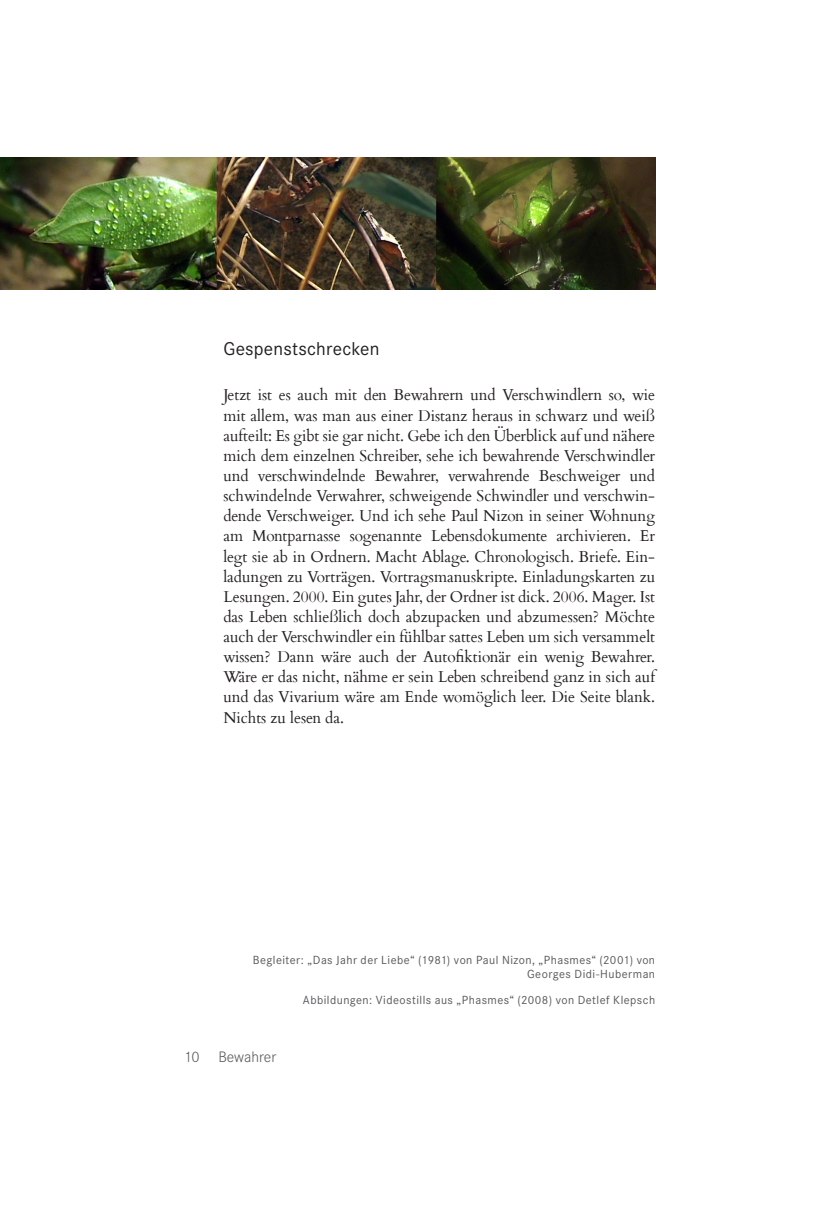
<style>
.page{position:relative;width:814px;height:1211px;background:#fff}
.page>*{position:absolute;margin:0;border:0;box-sizing:border-box;transform-origin:0 0}
.Zwischentitel{font:19.25px "Corporate S";letter-spacing:.01em;color:#231f20}
.Absatz_ohne_Einzug{font:15.75px/20.1px "Cardo";color:#231f20;text-align:justify}
.t1{font:300 15.75px "Corporate S";color:#57585a}
.marginalie{font:12.25px/14px "Corporate S";letter-spacing:.04em;color:#57585a;text-align:right}
</style>
<div class="page">
<img style="left:0;top:158px;width:655px;height:131px">
<p class="Zwischentitel" style="left:223px;top:338px;width:158px">Gespenstschrecken</p>
<p class="Absatz_ohne_Einzug" style="left:223px;top:384px;width:433px">Jetzt ist es auch mit den Bewahrern und Verschwindlern so, wie mit allem, was man aus einer Distanz heraus in schwarz und weiß aufteilt: Es gibt sie gar nicht. Gebe ich den Überblick auf und nähere mich dem einzelnen Schreiber, sehe ich bewahrende Verschwindler und verschwindelnde Bewahrer, verwahrende Beschweiger und schwindelnde Verwahrer, schweigende Schwindler und verschwin&shy;dende Verschweiger. Und ich sehe Paul Nizon in seiner Wohnung am Montparnasse sogenannte Lebensdokumente archivieren. Er legt sie ab in Ordnern. Macht Ablage. Chronologisch. Briefe. Ein&shy;ladungen zu Vorträgen. Vortragsmanuskripte. Einladungskarten zu Lesungen. 2000. Ein gutes Jahr, der Ordner ist dick. 2006. Mager. Ist das Leben schließlich doch abzupacken und abzumessen? Möchte auch der Verschwindler ein fühlbar sattes Leben um sich versammelt wissen? Dann wäre auch der Autofiktionär ein wenig Bewahrer.<br>Wäre er das nicht, nähme er sein Leben schreibend ganz in sich auf und das Vivarium wäre am Ende womöglich leer. Die Seite blank.<br>Nichts zu lesen da.</p>
<p class="marginalie" style="left:253px;top:953px;width:404px">Begleiter: „Das Jahr der Liebe“ (1981) von Paul Nizon, „Phasmes“ (2001) von<br>Georges Didi-Huberman</p>
<p class="marginalie" style="left:303px;top:993px;width:354px">Abbildungen: Videostills aus „Phasmes“ (2008) von Detlef Klepsch</p>
<p class="t1" style="left:185px;top:1047px;width:93px">10 Bewahrer</p>
</div>
